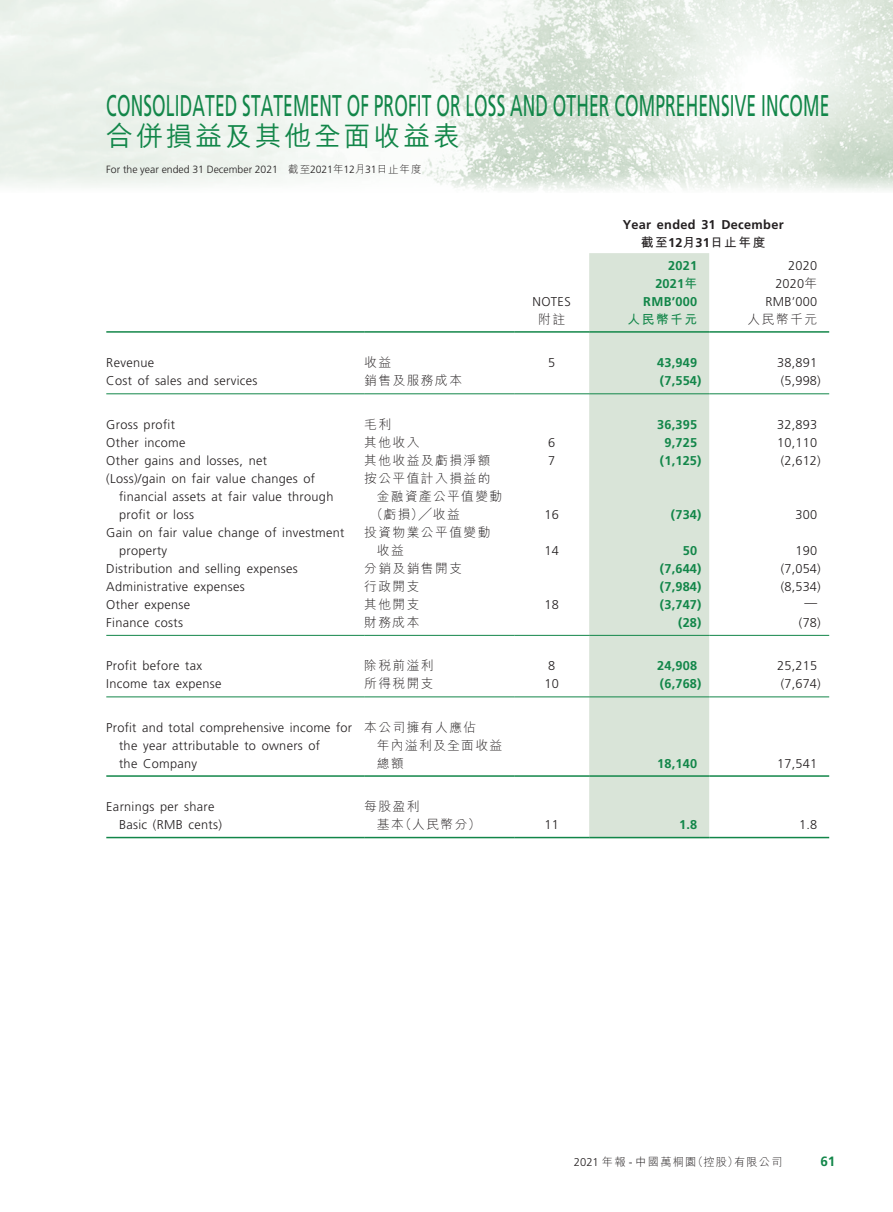
<style>
.page{position:relative;width:893px;height:1212px;background:#fff}
.page>*{position:absolute;margin:0;border:0;box-sizing:border-box;transform-origin:0 0}
.t1{font:30px "Frutiger LT Std";letter-spacing:.01em;color:#128649;scale:.58 1}
.t2{font:500 27px "M Hei HK";letter-spacing:.1em;color:#128649}
.t3{font:700 13.5px "Frutiger LT Std";color:#128649}
._15_Table_Stub{font:300 12.75px/18px "Frutiger LT Std";letter-spacing:.025em;color:#231f20}
._15_Table_Stub-2{font:300 12.75px/18px "M Hei HK";letter-spacing:.115em;color:#231f20}
._11_P0{font:300 12.75px "Frutiger LT Std";letter-spacing:.015em;color:#231f20}
._11_P0-2{font:700 12.75px "Frutiger LT Std";letter-spacing:.015em;color:#128649}
._11_P0-3{font:700 12.75px "Frutiger LT Std";letter-spacing:.025em;color:#231f20}
._11_P0-4{font:700 12.75px "M Hei HK";letter-spacing:.115em;color:#231f20}
._11_P0-5{font:300 12.75px "M Hei HK";letter-spacing:.115em;color:#231f20}
._11_P0-6{font:700 12.75px "M Hei HK";letter-spacing:.115em;color:#128649}
.t4{font:300 11.25px "M Hei HK";letter-spacing:.1em;color:#231f20}
.t5{font:300 10.5px "Frutiger LT Std";color:#231f20}
.s1{font-family:"M Hei HK"}
.s2{font-family:"Frutiger LT Std"}
</style>
<div class="page">
<img style="left:0;top:0;width:893px;height:191px">
<div style="left:589px;top:253px;width:120px;height:584px;background:#d9e4d8"></div>
<hr style="left:106px;top:331px;width:258px;height:2px;background:#128649">
<hr style="left:364px;top:331px;width:150px;height:2px;background:#128649">
<hr style="left:514px;top:331px;width:75px;height:2px;background:#128649">
<hr style="left:589px;top:331px;width:120px;height:2px;background:#128649">
<hr style="left:709px;top:331px;width:120px;height:2px;background:#128649">
<hr style="left:106px;top:393px;width:258px;height:1px;background:#128649">
<hr style="left:364px;top:393px;width:150px;height:1px;background:#128649">
<hr style="left:514px;top:393px;width:75px;height:1px;background:#128649">
<hr style="left:589px;top:393px;width:120px;height:1px;background:#128649">
<hr style="left:709px;top:393px;width:120px;height:1px;background:#128649">
<hr style="left:106px;top:635px;width:258px;height:1px;background:#128649">
<hr style="left:364px;top:635px;width:150px;height:1px;background:#128649">
<hr style="left:514px;top:635px;width:75px;height:1px;background:#128649">
<hr style="left:589px;top:635px;width:120px;height:1px;background:#128649">
<hr style="left:709px;top:635px;width:120px;height:1px;background:#128649">
<hr style="left:106px;top:696px;width:258px;height:1px;background:#128649">
<hr style="left:364px;top:696px;width:150px;height:1px;background:#128649">
<hr style="left:514px;top:696px;width:75px;height:1px;background:#128649">
<hr style="left:589px;top:696px;width:120px;height:1px;background:#128649">
<hr style="left:709px;top:696px;width:120px;height:1px;background:#128649">
<hr style="left:106px;top:775px;width:258px;height:2px;background:#128649">
<hr style="left:364px;top:775px;width:150px;height:2px;background:#128649">
<hr style="left:514px;top:775px;width:75px;height:2px;background:#128649">
<hr style="left:589px;top:775px;width:120px;height:2px;background:#128649">
<hr style="left:709px;top:775px;width:120px;height:2px;background:#128649">
<hr style="left:106px;top:837px;width:258px;height:1px;background:#128649">
<hr style="left:364px;top:837px;width:150px;height:1px;background:#128649">
<hr style="left:514px;top:837px;width:75px;height:1px;background:#128649">
<hr style="left:589px;top:837px;width:120px;height:1px;background:#128649">
<hr style="left:709px;top:837px;width:120px;height:1px;background:#128649">
<h1 class="t1" style="left:106px;top:88px;width:1248px">CONSOLIDATED STATEMENT OF PROFIT OR LOSS AND OTHER COMPREHENSIVE INCOME</h1>
<h2 class="t2" style="left:106px;top:116px;width:355px">合併損益及其他全面收益表</h2>
<p class="t5" style="left:106px;top:164px;width:317px">For the year ended 31 December 2021<span class="s1">　截至</span>2021<span class="s1">年</span>12<span class="s1">月</span>31<span class="s1">日止年度</span></p>
<p class="_11_P0-3" style="left:623px;top:217px;width:163px">Year ended 31 December</p>
<p class="_11_P0-4" style="left:641px;top:233px;width:126px">截至<span class="s2">12</span>月<span class="s2">31</span>日止年度</p>
<p class="_11_P0-2" style="left:668px;top:258px;width:30px">2021</p>
<p class="_11_P0" style="left:788px;top:258px;width:30px">2020</p>
<p class="_11_P0-2" style="left:655px;top:276px;width:43px">2021<span class="s1">年</span></p>
<p class="_11_P0" style="left:775px;top:276px;width:43px">2020<span class="s1">年</span></p>
<p class="_11_P0" style="left:533px;top:294px;width:40px">NOTES</p>
<p class="_11_P0-2" style="left:643px;top:294px;width:55px">RMB’000</p>
<p class="_11_P0" style="left:765px;top:294px;width:53px">RMB’000</p>
<p class="_11_P0-5" style="left:538px;top:310px;width:28px">附註</p>
<p class="_11_P0-6" style="left:628px;top:310px;width:71px">人民幣千元</p>
<p class="_11_P0-5" style="left:748px;top:310px;width:71px">人民幣千元</p>
<p class="_15_Table_Stub" style="left:106px;top:354px;width:49px">Revenue</p>
<p class="_15_Table_Stub-2" style="left:364px;top:353px;width:28px">收益</p>
<p class="_11_P0" style="left:548px;top:355px;width:9px">5</p>
<p class="_11_P0-2" style="left:657px;top:355px;width:41px">43,949</p>
<p class="_11_P0" style="left:777px;top:355px;width:41px">38,891</p>
<p class="_15_Table_Stub" style="left:106px;top:372px;width:153px">Cost of sales and services</p>
<p class="_15_Table_Stub-2" style="left:364px;top:371px;width:99px">銷售及服務成本</p>
<p class="_11_P0-2" style="left:660px;top:373px;width:43px">(7,554)</p>
<p class="_11_P0" style="left:781px;top:373px;width:42px">(5,998)</p>
<p class="_15_Table_Stub" style="left:106px;top:415px;width:70px">Gross profit</p>
<p class="_15_Table_Stub-2" style="left:364px;top:414px;width:28px">毛利</p>
<p class="_11_P0-2" style="left:657px;top:417px;width:41px">36,395</p>
<p class="_11_P0" style="left:777px;top:417px;width:41px">32,893</p>
<p class="_15_Table_Stub" style="left:106px;top:433px;width:81px">Other income</p>
<p class="_15_Table_Stub-2" style="left:364px;top:432px;width:57px">其他收入</p>
<p class="_11_P0" style="left:548px;top:435px;width:9px">6</p>
<p class="_11_P0-2" style="left:665px;top:435px;width:34px">9,725</p>
<p class="_11_P0" style="left:777px;top:435px;width:41px">10,110</p>
<p class="_15_Table_Stub" style="left:106px;top:451px;width:162px">Other gains and losses, net</p>
<p class="_15_Table_Stub-2" style="left:364px;top:450px;width:128px">其他收益及虧損淨額</p>
<p class="_11_P0" style="left:548px;top:453px;width:9px">7</p>
<p class="_11_P0-2" style="left:660px;top:453px;width:43px">(1,125)</p>
<p class="_11_P0" style="left:781px;top:453px;width:42px">(2,612)</p>
<p class="_15_Table_Stub" style="left:119px;top:469px;width:216px;text-indent:-13px">(Loss)/gain on fair value changes of financial assets at fair value through profit or loss</p>
<p class="_15_Table_Stub-2" style="left:364px;top:468px;width:128px">按公平值計入損益的</p>
<p class="_15_Table_Stub-2" style="left:377px;top:486px;width:127px">金融資產公平值變動</p>
<p class="_15_Table_Stub-2" style="left:371px;top:504px;width:91px">（虧損）╱收益</p>
<p class="_11_P0" style="left:544px;top:507px;width:16px">16</p>
<p class="_11_P0-2" style="left:671px;top:507px;width:32px">(734)</p>
<p class="_11_P0" style="left:796px;top:507px;width:23px">300</p>
<p class="_15_Table_Stub" style="left:119px;top:523px;width:227px;text-indent:-13px">Gain on fair value change of investment property</p>
<p class="_15_Table_Stub-2" style="left:377px;top:522px;width:115px;text-indent:-13px">投資物業公平值變動收益</p>
<p class="_11_P0" style="left:544px;top:543px;width:16px">14</p>
<p class="_11_P0-2" style="left:683px;top:543px;width:16px">50</p>
<p class="_11_P0" style="left:796px;top:543px;width:23px">190</p>
<p class="_15_Table_Stub" style="left:106px;top:559px;width:193px">Distribution and selling expenses</p>
<p class="_15_Table_Stub-2" style="left:364px;top:558px;width:99px">分銷及銷售開支</p>
<p class="_11_P0-2" style="left:660px;top:561px;width:43px">(7,644)</p>
<p class="_11_P0" style="left:781px;top:561px;width:42px">(7,054)</p>
<p class="_15_Table_Stub" style="left:106px;top:577px;width:140px">Administrative expenses</p>
<p class="_15_Table_Stub-2" style="left:364px;top:576px;width:57px">行政開支</p>
<p class="_11_P0-2" style="left:660px;top:579px;width:43px">(7,984)</p>
<p class="_11_P0" style="left:781px;top:579px;width:42px">(8,534)</p>
<p class="_15_Table_Stub" style="left:106px;top:595px;width:85px">Other expense</p>
<p class="_15_Table_Stub-2" style="left:364px;top:594px;width:57px">其他開支</p>
<p class="_11_P0" style="left:544px;top:597px;width:16px">18</p>
<p class="_11_P0-2" style="left:660px;top:597px;width:43px">(3,747)</p>
<p class="_11_P0" style="left:804px;top:596px;width:14px">—</p>
<p class="_15_Table_Stub" style="left:106px;top:613px;width:78px">Finance costs</p>
<p class="_15_Table_Stub-2" style="left:364px;top:612px;width:57px">財務成本</p>
<p class="_11_P0-2" style="left:678px;top:615px;width:25px">(28)</p>
<p class="_11_P0" style="left:799px;top:615px;width:23px">(78)</p>
<p class="_15_Table_Stub" style="left:106px;top:657px;width:97px">Profit before tax</p>
<p class="_15_Table_Stub-2" style="left:364px;top:656px;width:71px">除稅前溢利</p>
<p class="_11_P0" style="left:548px;top:658px;width:9px">8</p>
<p class="_11_P0-2" style="left:657px;top:658px;width:41px">24,908</p>
<p class="_11_P0" style="left:777px;top:658px;width:41px">25,215</p>
<p class="_15_Table_Stub" style="left:106px;top:675px;width:117px">Income tax expense</p>
<p class="_15_Table_Stub-2" style="left:364px;top:674px;width:71px">所得稅開支</p>
<p class="_11_P0" style="left:544px;top:676px;width:16px">10</p>
<p class="_11_P0-2" style="left:660px;top:676px;width:43px">(6,768)</p>
<p class="_11_P0" style="left:781px;top:676px;width:42px">(7,674)</p>
<p class="_15_Table_Stub" style="left:119px;top:718px;width:235px;text-indent:-13px">Profit and total comprehensive income for the year attributable to owners of<br>the Company</p>
<p class="_15_Table_Stub-2" style="left:377px;top:717px;width:127px;text-indent:-13px">本公司擁有人應佔<br>年內溢利及全面收益總額</p>
<p class="_11_P0-2" style="left:657px;top:756px;width:41px">18,140</p>
<p class="_11_P0" style="left:777px;top:756px;width:41px">17,541</p>
<p class="_15_Table_Stub" style="left:106px;top:798px;width:110px">Earnings per share</p>
<p class="_15_Table_Stub-2" style="left:364px;top:797px;width:57px">每股盈利</p>
<p class="_15_Table_Stub" style="left:119px;top:816px;width:104px">Basic (RMB cents)</p>
<p class="_15_Table_Stub-2" style="left:377px;top:815px;width:105px">基本（人民幣分）</p>
<p class="_11_P0" style="left:544px;top:817px;width:16px">11</p>
<p class="_11_P0-2" style="left:679px;top:817px;width:20px">1.8</p>
<p class="_11_P0" style="left:799px;top:817px;width:20px">1.8</p>
<p class="t4" style="left:574px;top:1154px;width:210px"><span class="s2">2021</span> 年報 <span class="s2">-</span> 中國萬桐園（控股）有限公司</p>
<p class="t3" style="left:820px;top:1154px;width:17px">61</p>
</div>
